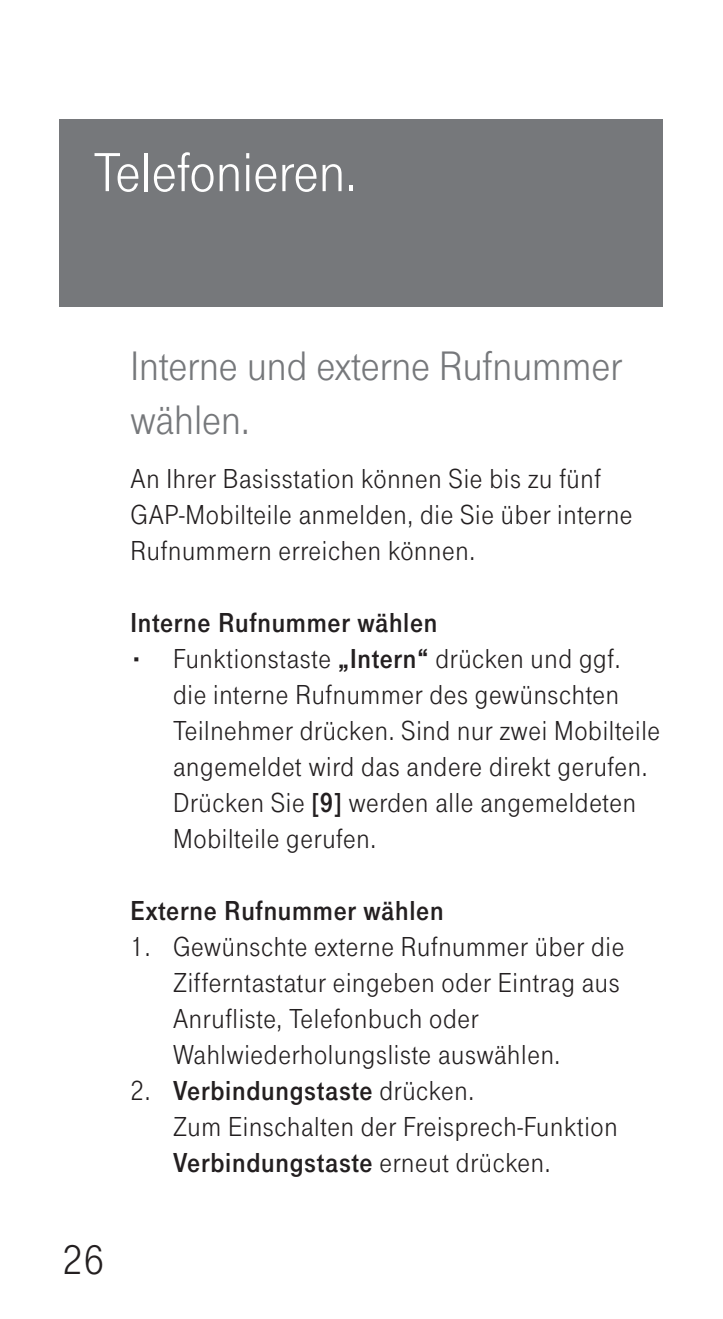
<style>
.page{position:relative;width:723px;height:1319px;background:#fff}
.page>*{position:absolute;margin:0;border:0;box-sizing:border-box;transform-origin:0 0}
.t1{font:57px "Tele Grotesk Norm";color:#fff}
.t2{font:42.6px/54px "Tele Grotesk Norm";color:#76787b}
.t3{font:42.6px "Tele Grotesk Norm";color:#231f20}
.t4{font:28.5px/36px "Tele Grotesk Norm";letter-spacing:.025em;color:#231f20}
.t5{font:28.5px "Tele Grotesk Fett";letter-spacing:.025em;color:#231f20}
.s1{font-family:"Tele Logo"}
.s2{font-family:"Tele Grotesk Fett"}
.s3{font-family:"Tele Grotesk Norm"}
</style>
<div class="page">
<div style="left:60px;top:119px;width:603px;height:187px;background:#76787b"></div>
<h1 class="t1" style="left:94px;top:153px;width:264px">Telefonieren.</h1>
<h2 class="t2" style="left:131px;top:342px;width:493px">Interne und externe Rufnummer wählen.</h2>
<p class="t4" style="left:131px;top:462px;width:503px">An Ihrer Basisstation können Sie bis zu fünf<br>GAP-Mobilteile anmelden, die Sie über interne<br>Rufnummern erreichen können.</p>
<p class="t5" style="left:131px;top:612px;width:308px">Interne Rufnummer wählen</p>
<p class="t4" style="left:173px;top:642px;width:489px;text-indent:-43px"><span class="s1">=</span> Funktionstaste <span class="s2">„Intern“</span> drücken und ggf. die interne Rufnummer des gewünschten Teilnehmer drücken. Sind nur zwei Mobilteile angemeldet wird das andere direkt gerufen.<br>Drücken Sie <span class="s2">[9]</span> werden alle angemeldeten Mobilteile gerufen.</p>
<h2 class="t3" style="left:63px;top:1245px;width:43px">26</h2>
<p class="t5" style="left:131px;top:900px;width:314px">Externe Rufnummer wählen</p>
<p class="t4" style="left:173px;top:930px;width:453px;text-indent:-43px">1. Gewünschte externe Rufnummer über die Zifferntastatur eingeben oder Eintrag aus Anrufliste, Telefonbuch oder Wahlwiederholungsliste auswählen.</p>
<p class="t5" style="left:131px;top:1080px;width:345px"><span class="s3">2.</span> Verbindungstaste <span class="s3">drücken.</span></p>
<p class="t4" style="left:173px;top:1110px;width:446px">Zum Einschalten der Freisprech-Funktion</p>
<p class="t5" style="left:173px;top:1152px;width:379px">Verbindungstaste <span class="s3">erneut drücken.</span></p>
</div>
